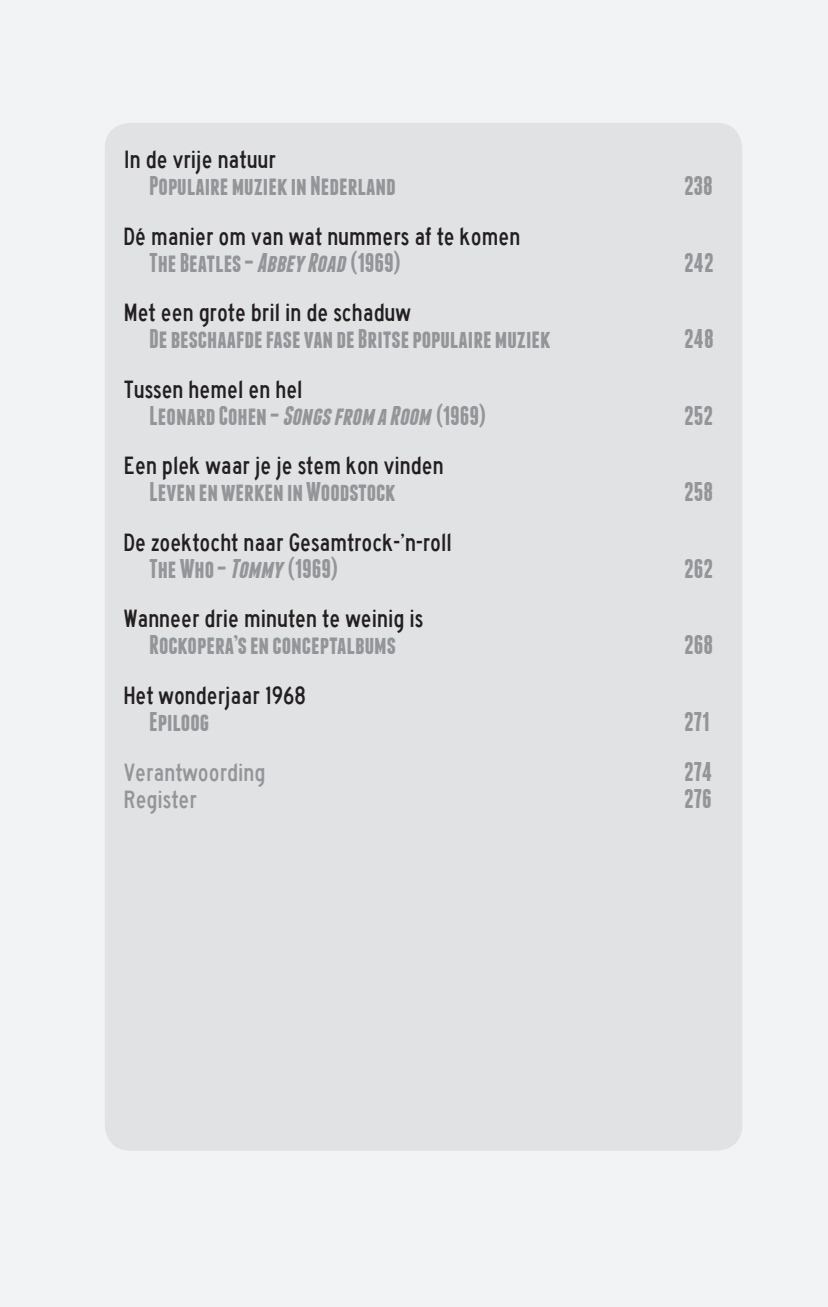
<style>
.page{position:relative;width:828px;height:1307px;background:#fff}
.page>*{position:absolute;margin:0;border:0;box-sizing:border-box;transform-origin:0 0}
.t1{font:700 27px "Franchise";color:#939598}
.t2{font:25.88px "Highway Gothic Narrow";color:#231f20}
.t3{font:25.88px "Highway Gothic Narrow";color:#939598}
.s1{font-style:italic}
</style>
<div class="page">
<div style="left:0;top:0;width:828px;height:1306px;background:#f2f3f4"></div>
<div style="left:105px;top:123px;width:637px;height:1027px;background:#e1e2e4;border-radius:26px"></div>
<p class="t2" style="left:124px;top:146px;width:154px">in de vrije natuur</p>
<p class="t1" style="left:149px;top:173px;width:248px">Populaire muziek in Nederland</p>
<p class="t1" style="left:684px;top:173px;width:30px">238</p>
<p class="t2" style="left:124px;top:222px;width:398px">Dé manier om van wat nummers af te komen</p>
<p class="t1" style="left:149px;top:250px;width:252px">The Beatles – <span class="s1">Abbey Road</span> (1969)</p>
<p class="t1" style="left:684px;top:250px;width:31px">242</p>
<p class="t2" style="left:124px;top:299px;width:289px">met een grote bril in de schaduw</p>
<p class="t1" style="left:149px;top:326px;width:403px">De beschaafde fase van de Britse populaire muziek</p>
<p class="t1" style="left:684px;top:326px;width:31px">248</p>
<p class="t2" style="left:124px;top:375px;width:180px">tussen hemel en hel</p>
<p class="t1" style="left:149px;top:403px;width:338px">Leonard Cohen – <span class="s1">Songs from a Room</span> (1969)</p>
<p class="t1" style="left:684px;top:403px;width:31px">252</p>
<p class="t2" style="left:124px;top:452px;width:321px">een plek waar je je stem kon vinden</p>
<p class="t1" style="left:149px;top:479px;width:248px">Leven en werken in Woodstock</p>
<p class="t1" style="left:684px;top:479px;width:31px">258</p>
<p class="t2" style="left:124px;top:528px;width:330px">De zoektocht naar Gesamtrock-’n-roll</p>
<p class="t1" style="left:149px;top:556px;width:190px">The Who – <span class="s1">Tommy</span> (1969)</p>
<p class="t1" style="left:684px;top:556px;width:31px">262</p>
<p class="t2" style="left:124px;top:605px;width:301px">Wanneer drie minuten te weinig is</p>
<p class="t1" style="left:149px;top:632px;width:248px">Rockopera’s en conceptalbums</p>
<p class="t1" style="left:684px;top:632px;width:31px">268</p>
<p class="t2" style="left:124px;top:681px;width:184px">Het wonderjaar 1968</p>
<p class="t1" style="left:149px;top:709px;width:61px">Epiloog</p>
<p class="t1" style="left:684px;top:709px;width:27px">271</p>
<p class="t3" style="left:124px;top:758px;width:143px">Verantwoording</p>
<p class="t1" style="left:684px;top:758px;width:30px">274</p>
<p class="t3" style="left:124px;top:785px;width:75px">register</p>
<p class="t1" style="left:684px;top:785px;width:29px">276</p>
</div>
